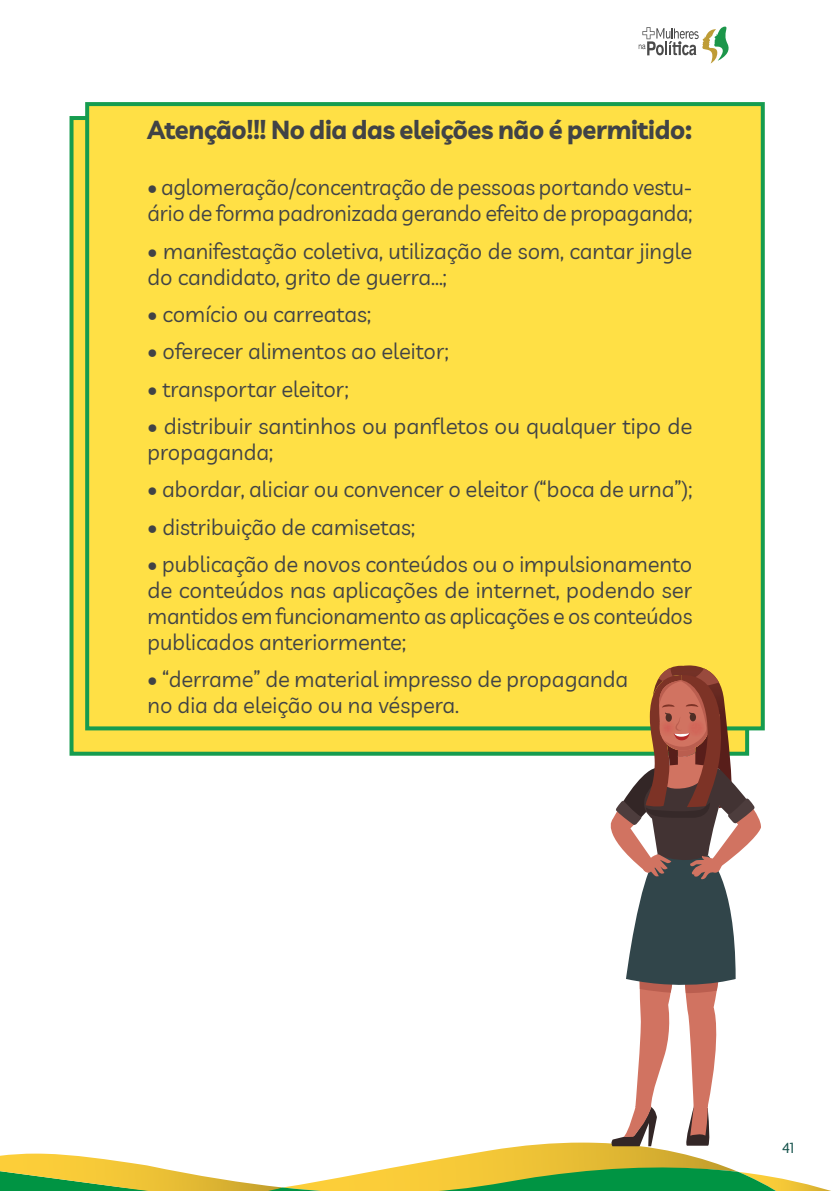
<style>
.page{position:relative;width:840px;height:1191px;background:#fff}
.page>*{position:absolute;margin:0;border:0;box-sizing:border-box;transform-origin:0 0}
.Destaque_002{font:700 26px "Livvic";letter-spacing:-.015em;color:#414346}
.TEXTO_SIMPLES{font:22px/26px "Livvic";color:#414346}
.t1{font:16px "Agenda";color:#15524b}
</style>
<div class="page">
<svg style="left:638px;top:27px;width:90px;height:36px"></svg>
<div style="left:69px;top:116px;width:679px;height:639px;background:#ffe045;border:4px solid #169c4f"></div>
<div style="left:85px;top:102px;width:679px;height:628px;background:#ffe045;border:4px solid #169c4f"></div>
<svg style="left:0;top:665px;width:831px;height:526px"></svg>
<p class="Destaque_002" style="left:147px;top:110px;width:545px">Atenção!!! No dia das eleições não é permitido:</p>
<p class="TEXTO_SIMPLES" style="left:147px;top:173px;width:546px">• aglomeração/concentração de pessoas portando vestu&shy;ário de forma padronizada gerando efeito de propaganda;</p>
<p class="TEXTO_SIMPLES" style="left:147px;top:236px;width:546px">• manifestação coletiva, utilização de som, cantar jingle do candidato, grito de guerra...;</p>
<p class="TEXTO_SIMPLES" style="left:147px;top:300px;width:225px">• comício ou carreatas;</p>
<p class="TEXTO_SIMPLES" style="left:147px;top:337px;width:302px">• oferecer alimentos ao eleitor;</p>
<p class="TEXTO_SIMPLES" style="left:147px;top:374px;width:202px">• transportar eleitor;</p>
<p class="TEXTO_SIMPLES" style="left:147px;top:412px;width:546px">• distribuir santinhos ou panfletos ou qualquer tipo de propaganda;</p>
<p class="TEXTO_SIMPLES" style="left:147px;top:475px;width:546px">• abordar, aliciar ou convencer o eleitor (“boca de urna”);</p>
<p class="TEXTO_SIMPLES" style="left:147px;top:512px;width:269px">• distribuição de camisetas;</p>
<p class="TEXTO_SIMPLES" style="left:147px;top:550px;width:546px;text-align:justify">• publicação de novos conteúdos ou o impulsionamento de conteúdos nas aplicações de internet, podendo ser mantidos em funcionamento as aplicações e os conteúdos publicados anteriormente;</p>
<p class="TEXTO_SIMPLES" style="left:147px;top:665px;width:481px">• “derrame” de material impresso de propaganda no dia da eleição ou na véspera.</p>
<p class="t1" style="left:781px;top:1138px;width:13px">41</p>
</div>
